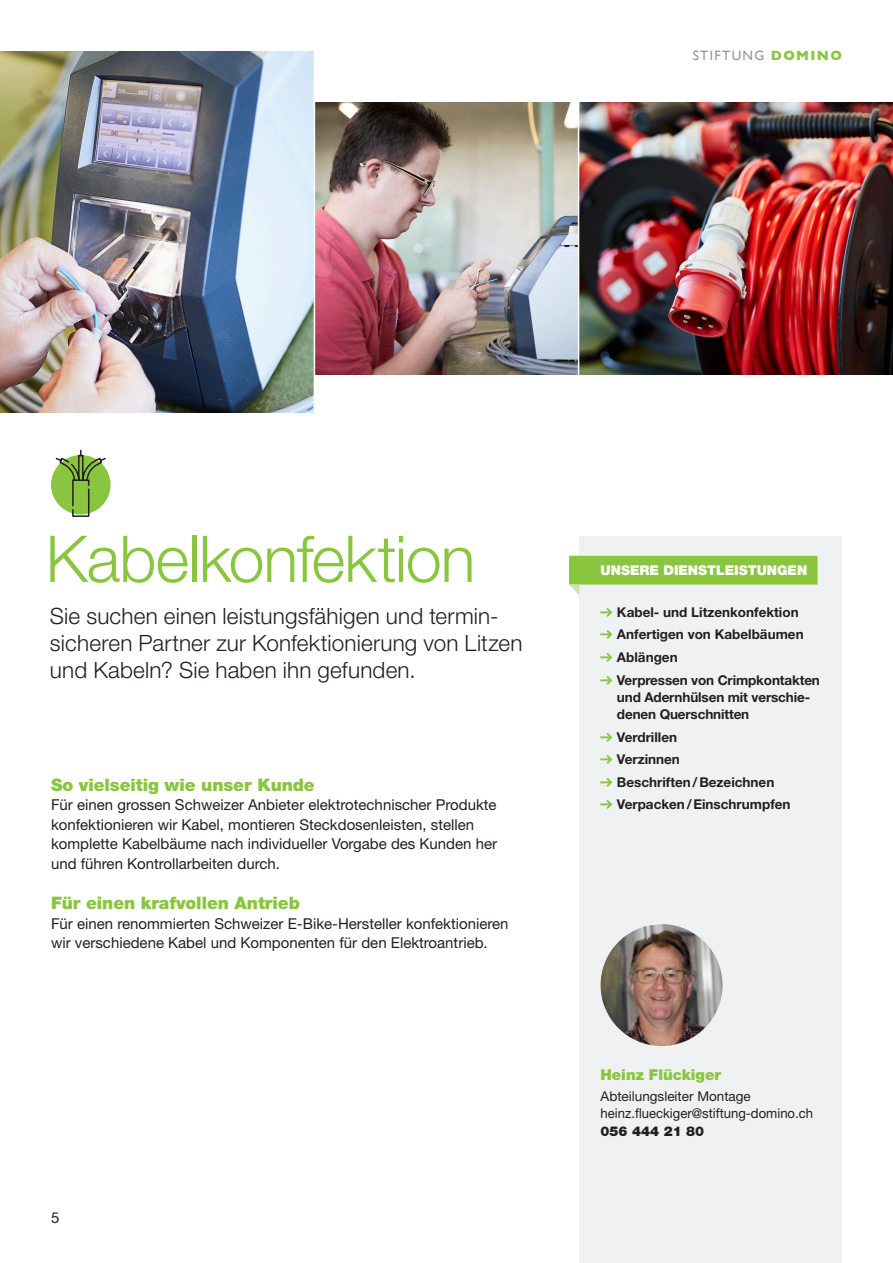
<style>
.page{position:relative;width:893px;height:1263px;background:#fff}
.page>*{position:absolute;margin:0;border:0;box-sizing:border-box;transform-origin:0 0}
.t1{font:300 64.5px "Helvetica Neue LT Pro";letter-spacing:-.015em;color:#89c53f}
.t2{font:300 22.5px/27px "Helvetica Neue LT Pro";letter-spacing:.01em;color:#231f20}
.t3{font:900 17.25px "Helvetica Neue LT Pro";letter-spacing:-.005em;color:#89c53f}
.t4{font:15px/19.6px "Helvetica Neue LT Pro";color:#231f20}
.t5{font:900 15px "Helvetica Neue LT Pro";letter-spacing:-.005em;color:#89c53f}
.t6{font:700 13.5px/17.2px "Helvetica Neue LT Pro";color:#231f20}
.t7{font:13.5px/17.2px "Helvetica Neue LT Pro";color:#231f20}
.t8{font:900 13.5px "Helvetica Neue LT Pro";color:#fff}
.t9{font:13.5px "Gill Sans";letter-spacing:.1em;color:#939598}
.t10{font:900 13.5px "Helvetica Neue LT Pro";color:#231f20}
.s1{font-weight:700;color:#89c53f}
.s2{font-size:18px;color:#fff}
.s3{font-family:"Munken Sans";color:#89c53f}
</style>
<div class="page">
<div style="left:579px;top:536px;width:263px;height:727px;background:#f0f1f2"></div>
<div style="left:569px;top:556px;width:249px;height:29px;background:#89c53f"></div>
<svg style="left:569px;top:585px;width:10px;height:10px"></svg>
<img style="left:315px;top:102px;width:578px;height:272px">
<img style="left:0;top:51px;width:314px;height:361px">
<svg style="left:51px;top:455px;width:60px;height:59px"></svg>
<svg style="left:54px;top:449px;width:53px;height:68px"></svg>
<img style="left:601px;top:924px;width:121px;height:122px">
<hr style="left:578px;top:0;width:1px;height:425px;background:#fff">
<p class="t9" style="left:693px;top:48px;width:151px">STIFTUNG <span class="s1">DOMINO</span></p>
<h1 class="t1" style="left:46px;top:519px;width:431px">Kabelkonfektion</h1>
<h2 class="t2" style="left:50px;top:602px;width:474px">Sie suchen einen leistungsfähigen und termin&shy;sicheren Partner zur Konfektionierung von Litzen und Kabeln? Sie haben ihn gefunden. <span class="s2">Unsere</span></h2>
<p class="t3" style="left:51px;top:774px;width:265px">So vielseitig wie unser Kunde</p>
<p class="t4" style="left:51px;top:795px;width:448px">Für einen grossen Schweizer Anbieter elektrotechnischer Produkte konfektionieren wir Kabel, montieren Steckdosenleisten, stellen komplette Kabelbäume nach individueller Vorgabe des Kunden her und führen Kontrollarbeiten durch.</p>
<p class="t3" style="left:51px;top:892px;width:250px">Für einen krafvollen Antrieb</p>
<p class="t4" style="left:51px;top:913px;width:459px">Für einen renommierten Schweizer E-Bike-Hersteller konfektionieren wir verschiedene Kabel und Komponenten für den Elektroantrieb.</p>
<p class="t4" style="left:51px;top:1207px;width:10px">5</p>
<p class="t8" style="left:601px;top:562px;width:208px">UNSERE DIENSTLEISTUNGEN</p>
<p class="t6" style="left:600px;top:603px;width:201px"><span class="s3">→</span> Kabel- und Litzenkonfektion</p>
<p class="t6" style="left:600px;top:626px;width:206px"><span class="s3">→</span> Anfertigen von Kabelbäumen</p>
<p class="t6" style="left:600px;top:648px;width:80px"><span class="s3">→</span> Ablängen</p>
<p class="t6" style="left:617px;top:671px;width:205px;text-indent:-17px"><span class="s3">→</span> Verpressen von Crimpkontakten und Adernhülsen mit verschie&shy;denen Querschnitten</p>
<p class="t6" style="left:600px;top:728px;width:79px"><span class="s3">→</span> Verdrillen</p>
<p class="t6" style="left:600px;top:750px;width:82px"><span class="s3">→</span> Verzinnen</p>
<p class="t6" style="left:600px;top:773px;width:176px"><span class="s3">→</span> Beschriften/Bezeichnen</p>
<p class="t6" style="left:600px;top:796px;width:193px"><span class="s3">→</span> Verpacken/Einschrumpfen</p>
<p class="t5" style="left:601px;top:1066px;width:122px">Heinz Flückiger</p>
<p class="t7" style="left:601px;top:1087px;width:214px">Abteilungsleiter Montage heinz.flueckiger@stiftung-domino.ch</p>
<p class="t10" style="left:601px;top:1123px;width:105px">056 444 21 80</p>
</div>
